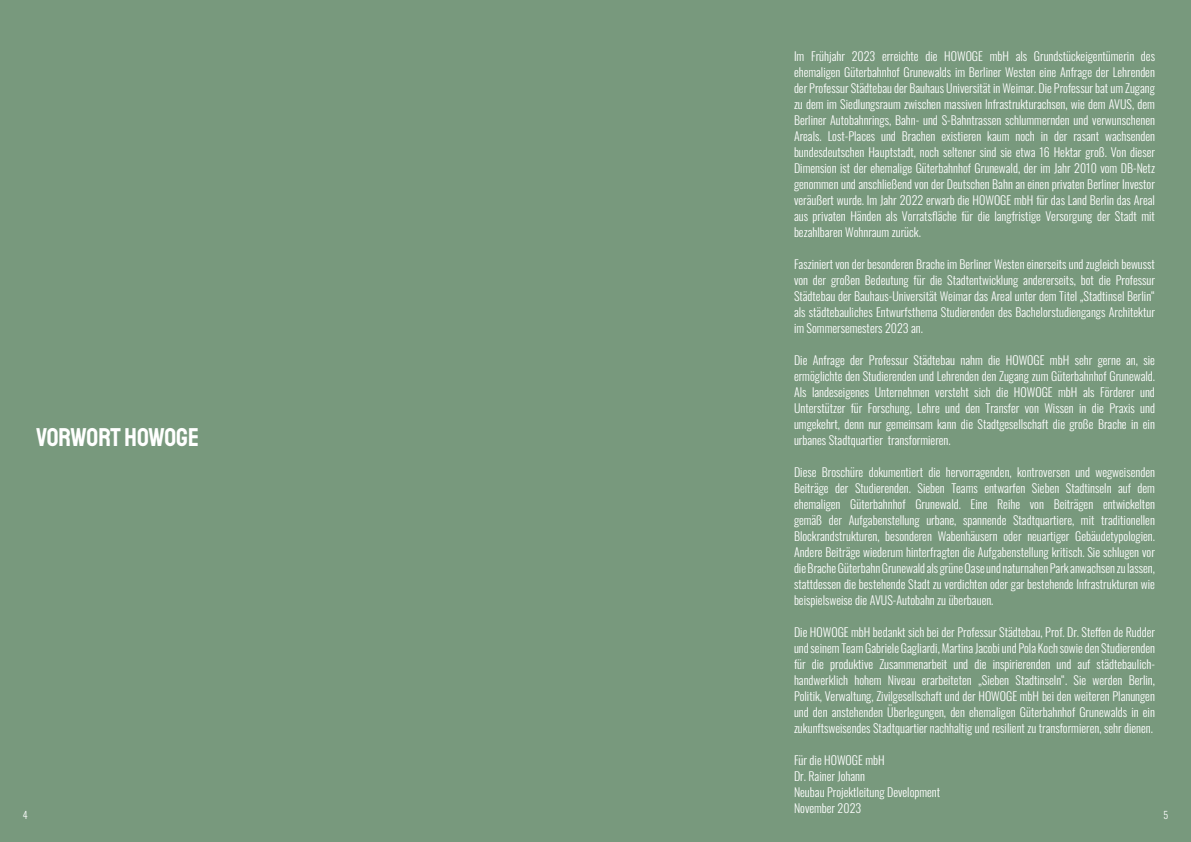
<style>
.page{position:relative;width:1191px;height:842px;background:#78997d}
.page>*{position:absolute;margin:0;border:0;box-sizing:border-box;transform-origin:0 0}
.t1{font:26px "Staatliches";letter-spacing:-.01em;color:#fff}
.t2{font:12px/16px "Oswald";color:#fff;text-align:justify}
.t3{font:10px "Oswald";color:#fff}
</style>
<div class="page">
<p class="t2" style="left:794px;top:47px;width:362px">Im Frühjahr 2023 erreichte die HOWOGE mbH als Grundstückeigentümerin des ehemaligen Güterbahnhof Grunewalds im Berliner Westen eine Anfrage der Lehrenden der Professur Städtebau der Bauhaus Universität in Weimar. Die Professur bat um Zugang zu dem im Siedlungsraum zwischen massiven Infrastrukturachsen, wie dem AVUS, dem Berliner Autobahnrings, Bahn- und S-Bahntrassen schlummernden und verwunschenen Areals. Lost-Places und Brachen existieren kaum noch in der rasant wachsenden bundesdeutschen Hauptstadt, noch seltener sind sie etwa 16 Hektar groß. Von dieser Dimension ist der ehemalige Güterbahnhof Grunewald, der im Jahr 2010 vom DB-Netz genommen und anschließend von der Deutschen Bahn an einen privaten Berliner Investor veräußert wurde. Im Jahr 2022 erwarb die HOWOGE mbH für das Land Berlin das Areal aus privaten Händen als Vorratsfläche für die langfristige Versorgung der Stadt mit bezahlbaren Wohnraum zurück.</p>
<p class="t2" style="left:794px;top:255px;width:362px">Fasziniert von der besonderen Brache im Berliner Westen einerseits und zugleich bewusst von der großen Bedeutung für die Stadtentwicklung andererseits, bot die Professur Städtebau der Bauhaus-Universität Weimar das Areal unter dem Titel „Stadtinsel Berlin“ als städtebauliches Entwurfsthema Studierenden des Bachelorstudiengangs Architektur im Sommersemesters 2023 an.</p>
<p class="t2" style="left:794px;top:351px;width:362px">Die Anfrage der Professur Städtebau nahm die HOWOGE mbH sehr gerne an, sie ermöglichte den Studierenden und Lehrenden den Zugang zum Güterbahnhof Grunewald.<br>Als landeseigenes Unternehmen versteht sich die HOWOGE mbH als Förderer und Unterstützer für Forschung, Lehre und den Transfer von Wissen in die Praxis und umgekehrt, denn nur gemeinsam kann die Stadtgesellschaft die große Brache in ein urbanes Stadtquartier transformieren.</p>
<p class="t2" style="left:794px;top:463px;width:362px">Diese Broschüre dokumentiert die hervorragenden, kontroversen und wegweisenden Beiträge der Studierenden. Sieben Teams entwarfen Sieben Stadtinseln auf dem ehemaligen Güterbahnhof Grunewald. Eine Reihe von Beiträgen entwickelten gemäß der Aufgabenstellung urbane, spannende Stadtquartiere, mit traditionellen Blockrandstrukturen, besonderen Wabenhäusern oder neuartiger Gebäudetypologien.<br>Andere Beiträge wiederum hinterfragten die Aufgabenstellung kritisch. Sie schlugen vor die Brache Güterbahn Grunewald als grüne Oase und naturnahen Park anwachsen zu lassen, stattdessen die bestehende Stadt zu verdichten oder gar bestehende Infrastrukturen wie beispielsweise die AVUS-Autobahn zu überbauen.</p>
<p class="t2" style="left:794px;top:623px;width:362px">Die HOWOGE mbH bedankt sich bei der Professur Städtebau, Prof. Dr. Steffen de Rudder und seinem Team Gabriele Gagliardi, Martina Jacobi und Pola Koch sowie den Studierenden für die produktive Zusammenarbeit und die inspirierenden und auf städtebaulich&shy;handwerklich hohem Niveau erarbeiteten „Sieben Stadtinseln“. Sie werden Berlin, Politik, Verwaltung, Zivilgesellschaft und der HOWOGE mbH bei den weiteren Planungen und den anstehenden Überlegungen, den ehemaligen Güterbahnhof Grunewalds in ein zukunftsweisendes Stadtquartier nachhaltig und resilient zu transformieren, sehr dienen.</p>
<p class="t2" style="left:794px;top:751px;width:148px;text-align:left">Für die HOWOGE mbH<br>Dr. Rainer Johann<br>Neubau Projektleitung Development<br>November 2023</p>
<h1 class="t1" style="left:36px;top:419px;width:164px">VORWORT HOWOGE</h1>
<p class="t3" style="left:23px;top:806px;width:6px">4</p>
<p class="t3" style="left:1163px;top:806px;width:6px">5</p>
</div>
